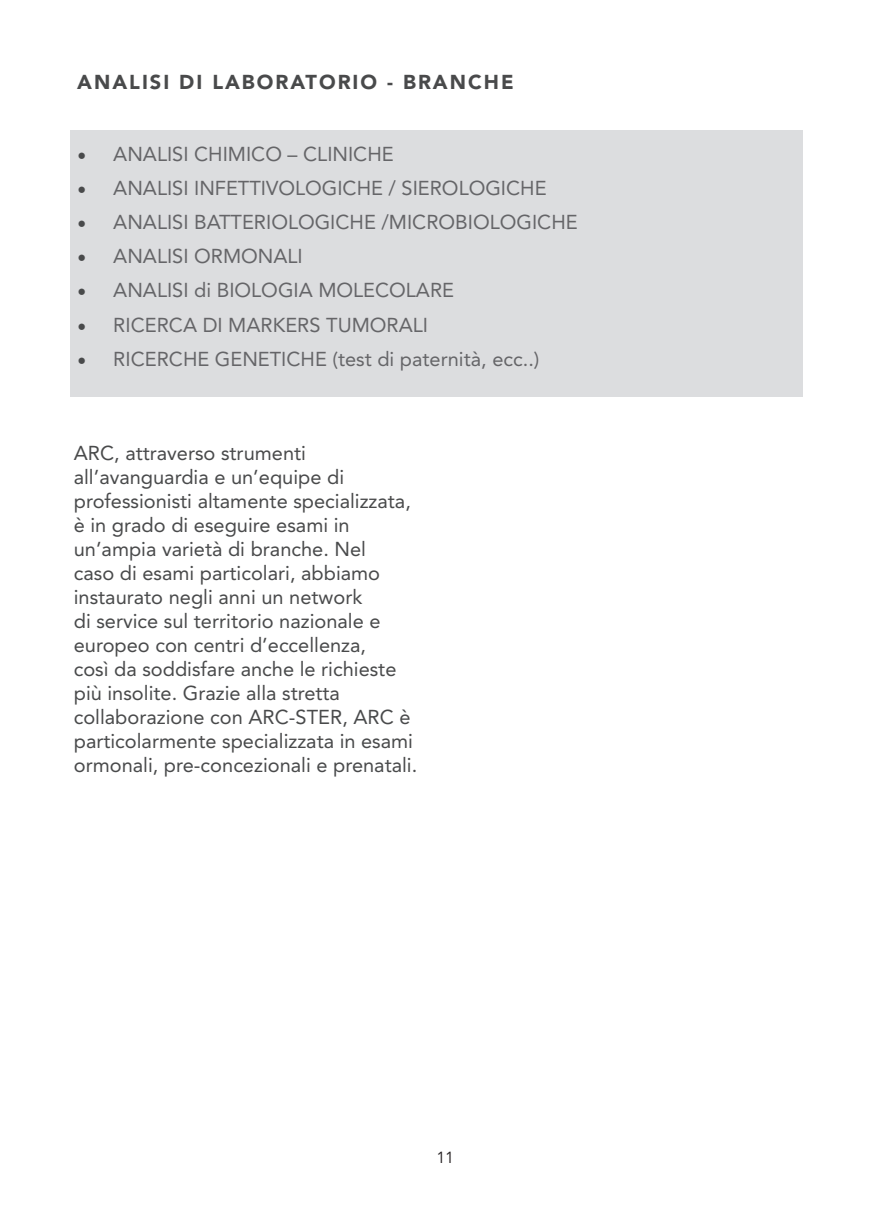
<style>
.page{position:relative;width:874px;height:1225px;background:#fff}
.page>*{position:absolute;margin:0;border:0;box-sizing:border-box;transform-origin:0 0}
.t1{font:20px/24px "Avenir LT Std";color:#494a4b}
.t2{font:20px "Avenir LT Std";color:#656568}
.t3{font:900 20px "Avenir LT Std";letter-spacing:.1em;color:#494a4b}
.t4{font:16px "Avenir LT Std";color:#231f20}
.s1{font-family:"Minion Pro";font-size:24px;color:#494a4b}
</style>
<div class="page">
<div style="left:70px;top:130px;width:732px;height:267px;background:#dcdddf"></div>
<p class="t3" style="left:77px;top:70px;width:437px">ANALISI DI LABORATORIO - BRANCHE</p>
<p class="t2" style="left:77px;top:143px;width:318px"><span class="s1">•</span> ANALISI CHIMICO – CLINICHE</p>
<p class="t2" style="left:77px;top:177px;width:470px"><span class="s1">•</span> ANALISI INFETTIVOLOGICHE / SIEROLOGICHE</p>
<p class="t2" style="left:77px;top:211px;width:501px"><span class="s1">•</span> ANALISI BATTERIOLOGICHE /MICROBIOLOGICHE</p>
<p class="t2" style="left:77px;top:245px;width:227px"><span class="s1">•</span> ANALISI ORMONALI</p>
<p class="t2" style="left:77px;top:279px;width:378px"><span class="s1">•</span> ANALISI di BIOLOGIA MOLECOLARE</p>
<p class="t2" style="left:77px;top:313px;width:352px"><span class="s1">•</span> RICERCA DI MARKERS TUMORALI</p>
<p class="t2" style="left:77px;top:347px;width:463px"><span class="s1">•</span> RICERCHE GENETICHE (test di paternità, ecc..)</p>
<p class="t1" style="left:74px;top:441px;width:345px">ARC, attraverso strumenti all’avanguardia e un’equipe di professionisti altamente specializzata, è in grado di eseguire esami in un’ampia varietà di branche. Nel<br>caso di esami particolari, abbiamo instaurato negli anni un network<br>di service sul territorio nazionale e europeo con centri d’eccellenza,<br>così da soddisfare anche le richieste più insolite. Grazie alla stretta collaborazione con ARC-STER, ARC è particolarmente specializzata in esami ormonali, pre-concezionali e prenatali.</p>
<p class="t4" style="left:436px;top:1148px;width:19px">11</p>
</div>
